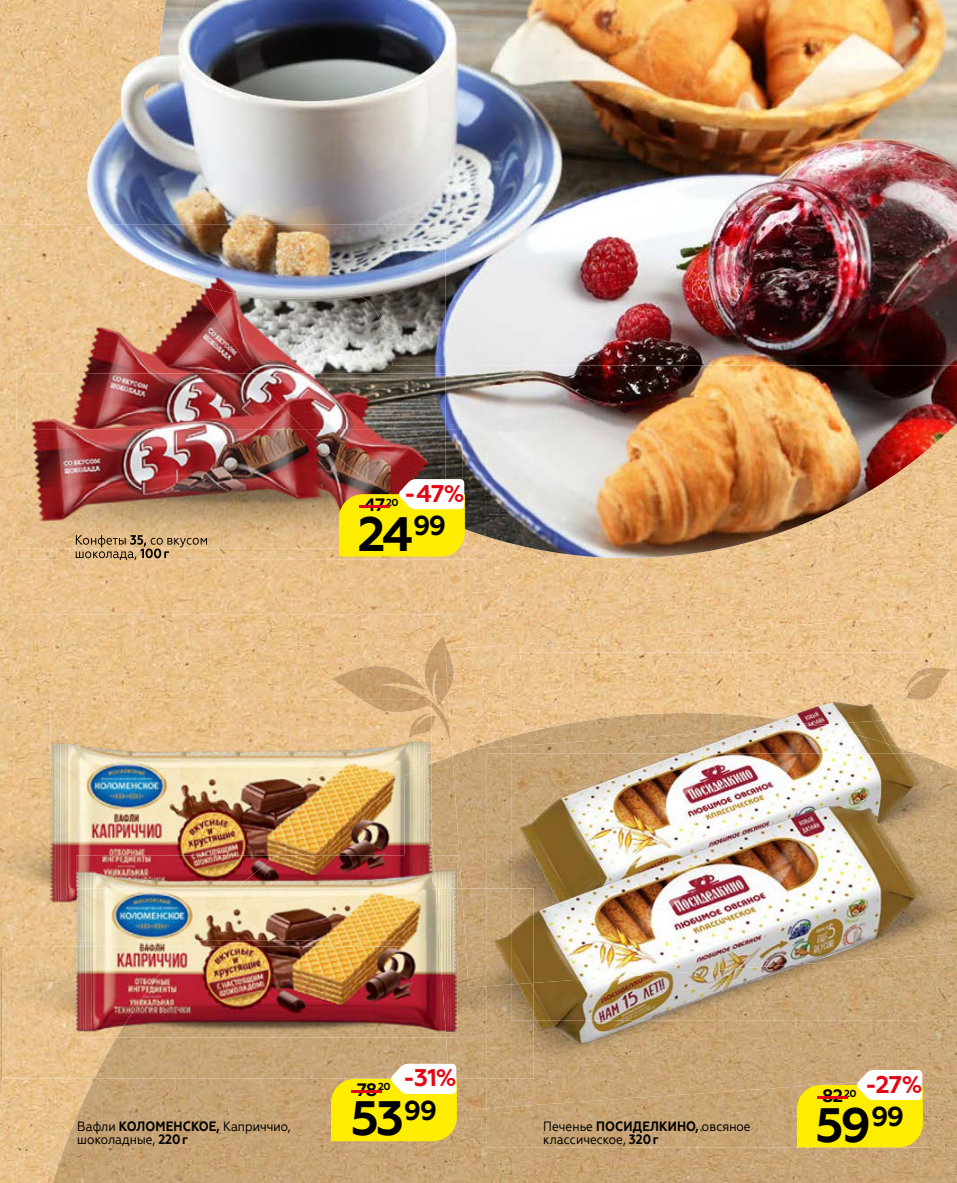
<style>
.page{position:relative;width:957px;height:1183px;background:#fff}
.page>*{position:absolute;margin:0;border:0;box-sizing:border-box;transform-origin:0 0}
.t1{font:700 48.15px "Geometria";color:#000}
.t2{font:700 27.15px "Geometria";color:#000}
.t3{font:700 24px "Geometria";color:#e30613}
.t4{font:700 17.85px "Geometria";color:#000}
.t5{font:13.5px/13.5px "Geometria Narrow";color:#000}
.s1{color:#e30613}
.s2{font-weight:700}
</style>
<div class="page">
<img style="left:0;top:0;width:957px;height:1182px">
<img style="left:445px;top:365px;width:512px;height:193px">
<img style="left:53px;top:1077px;width:904px;height:105px">
<img style="left:331px;top:635px;width:116px;height:106px">
<img style="left:87px;top:0;width:870px;height:365px">
<img style="left:0;top:548px;width:462px;height:66px">
<img style="left:76px;top:559px;width:61px;height:1px">
<img style="left:462px;top:536px;width:24px;height:23px">
<img style="left:445px;top:373px;width:41px;height:163px">
<img style="left:16px;top:548px;width:446px;height:11px">
<img style="left:445px;top:429px;width:17px;height:50px">
<img style="left:76px;top:551px;width:61px;height:8px">
<img style="left:140px;top:548px;width:21px;height:10px">
<svg style="left:164px;top:551px;width:5px;height:7px"></svg>
<img style="left:0;top:225px;width:201px;height:204px">
<img style="left:201px;top:365px;width:244px;height:8px">
<img style="left:102px;top:225px;width:343px;height:140px">
<img style="left:0;top:429px;width:339px;height:119px">
<img style="left:16px;top:373px;width:238px;height:56px">
<img style="left:254px;top:373px;width:191px;height:56px">
<img style="left:304px;top:429px;width:141px;height:92px">
<img style="left:76px;top:535px;width:51px;height:12px">
<img style="left:130px;top:535px;width:16px;height:11px">
<img style="left:147px;top:537px;width:61px;height:10px">
<svg style="left:339px;top:479px;width:126px;height:77px"></svg>
<img style="left:0;top:1078px;width:1px;height:14px">
<img style="left:0;top:672px;width:15px;height:106px">
<img style="left:447px;top:614px;width:510px;height:136px">
<img style="left:470px;top:736px;width:42px;height:10px">
<img style="left:924px;top:667px;width:27px;height:32px">
<img style="left:445px;top:649px;width:9px;height:43px">
<img style="left:927px;top:955px;width:30px;height:122px">
<img style="left:431px;top:750px;width:21px;height:5px">
<img style="left:431px;top:755px;width:55px;height:355px">
<img style="left:924px;top:715px;width:33px;height:42px">
<img style="left:927px;top:757px;width:30px;height:198px">
<img style="left:452px;top:746px;width:60px;height:142px">
<img style="left:512px;top:652px;width:412px;height:65px">
<img style="left:512px;top:712px;width:302px;height:13px">
<img style="left:814px;top:717px;width:110px;height:36px">
<img style="left:512px;top:725px;width:404px;height:28px">
<img style="left:486px;top:1107px;width:441px;height:39px">
<img style="left:486px;top:753px;width:441px;height:354px">
<img style="left:533px;top:982px;width:391px;height:38px">
<svg style="left:924px;top:753px;width:3px;height:4px"></svg>
<img style="left:512px;top:753px;width:412px;height:229px">
<svg style="left:797px;top:1069px;width:126px;height:77px"></svg>
<img style="left:15px;top:778px;width:261px;height:110px">
<img style="left:0;top:778px;width:15px;height:110px">
<img style="left:51px;top:699px;width:380px;height:79px">
<img style="left:398px;top:765px;width:33px;height:90px">
<img style="left:362px;top:699px;width:69px;height:39px">
<img style="left:426px;top:751px;width:5px;height:14px">
<img style="left:427px;top:763px;width:4px;height:65px">
<img style="left:276px;top:778px;width:129px;height:77px">
<img style="left:0;top:946px;width:94px;height:132px">
<img style="left:94px;top:1037px;width:352px;height:41px">
<img style="left:446px;top:888px;width:87px;height:190px">
<img style="left:462px;top:888px;width:24px;height:99px">
<img style="left:512px;top:982px;width:21px;height:38px">
<img style="left:0;top:888px;width:76px;height:58px">
<img style="left:51px;top:888px;width:66px;height:51px">
<img style="left:276px;top:855px;width:157px;height:33px">
<img style="left:433px;top:855px;width:24px;height:33px">
<img style="left:76px;top:855px;width:200px;height:33px">
<img style="left:76px;top:946px;width:41px;height:91px">
<img style="left:117px;top:888px;width:319px;height:149px">
<img style="left:436px;top:888px;width:21px;height:149px">
<img style="left:76px;top:939px;width:105px;height:7px">
<img style="left:181px;top:939px;width:224px;height:7px">
<img style="left:187px;top:888px;width:244px;height:51px">
<svg style="left:331px;top:1063px;width:126px;height:77px"></svg>
<h3 class="t3" style="left:404px;top:479px;width:62px">-47%</h3>
<h1 class="t1" style="left:358px;top:505px;width:90px">24<sup>99</sup></h1>
<h3 class="t4" style="left:349px;top:494px;width:51px"><span class="s1">-</span>47<sup>20</sup></h3>
<p class="t5" style="left:77px;top:1119px;width:215px">Вафли <span class="s2">КОЛОМЕНСКОЕ,</span> Каприччио, шоколадные, <span class="s2">220 г</span></p>
<h3 class="t3" style="left:403px;top:1063px;width:55px">-31%</h3>
<h1 class="t1" style="left:351px;top:1089px;width:88px">53<sup>99</sup></h1>
<h3 class="t4" style="left:341px;top:1078px;width:51px"><span class="s1">-</span>78<sup>20</sup></h3>
<p class="t5" style="left:543px;top:1119px;width:209px">Печенье <span class="s2">ПОСИДЕЛКИНО,</span> овсяное</p>
<p class="t5" style="left:543px;top:1132px;width:117px">классическое, <span class="s2">320 г</span></p>
<h3 class="t3" style="left:865px;top:1069px;width:59px">-27%</h3>
<h1 class="t1" style="left:815px;top:1095px;width:57px">59</h1>
<h3 class="t4" style="left:807px;top:1085px;width:51px"><span class="s1">-</span>82<sup>20</sup></h3>
<h2 class="t2" style="left:871px;top:1100px;width:35px">99</h2>
</div>
